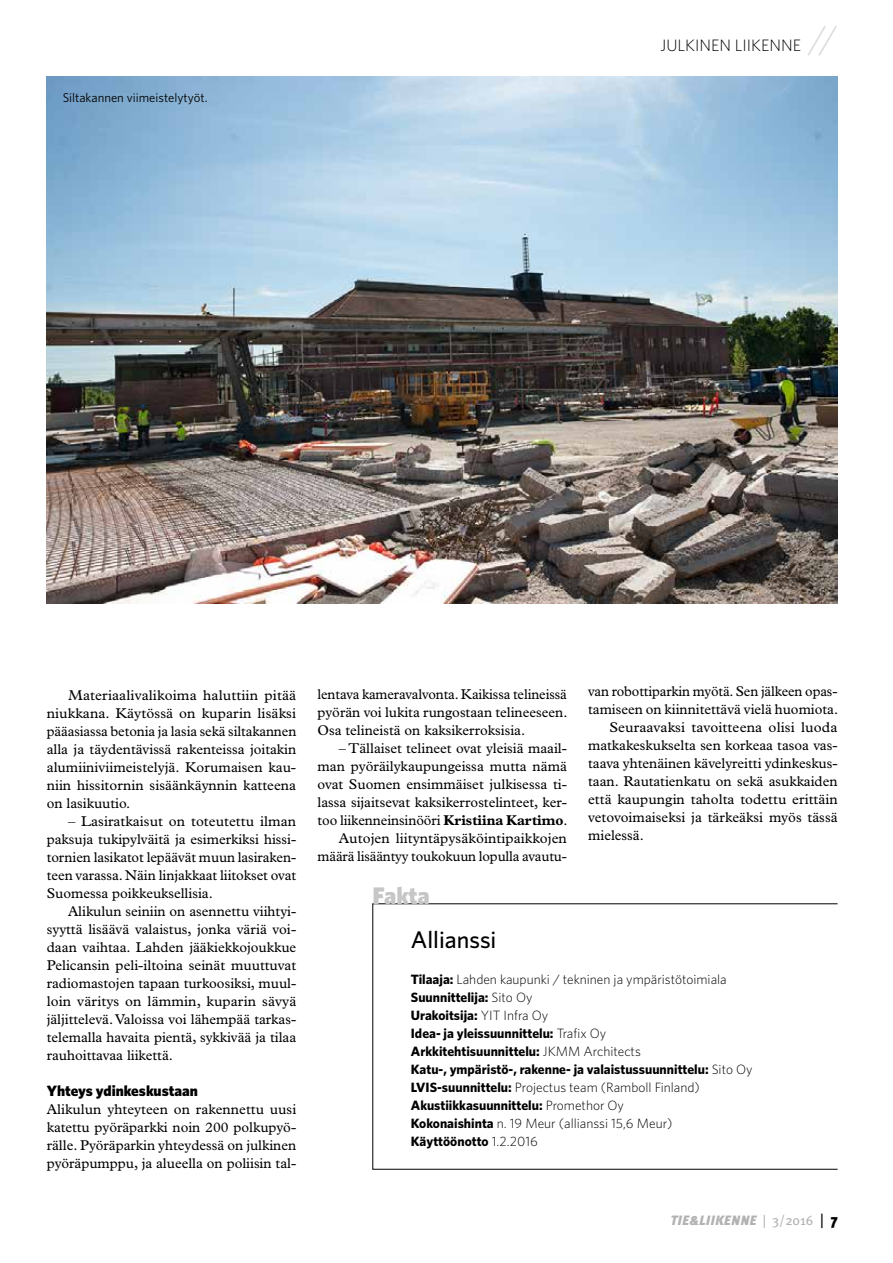
<style>
.page{position:relative;width:893px;height:1263px;background:#fff}
.page>*{position:absolute;margin:0;border:0;box-sizing:border-box;transform-origin:0 0}
.t1{font:500 24px "Whitney";color:#000}
.t2{font:900 24px "Whitney";letter-spacing:-.005em;color:#c6c6c6}
.t3{font:300 16.5px "Whitney";color:#000}
.t4{font:900 15px "Whitney";color:#000}
.t5{font:14.25px/18px "Plantin";color:#000;text-align:justify}
.t6{font:700 13.5px/18px "Whitney";color:#000}
.t7{font:italic 900 13.5px "Meta Plus";color:#b3b2b2}
.t8{font:12.75px "Whitney";color:#000}
.s1{font-size:36px;color:#dadada}
.s2{font-weight:700}
.s3{font-weight:300}
.s4{font-family:"Meta";font-weight:400;font-style:normal}
.s5{font-family:"Meta";font-weight:400;font-style:normal;font-size:15px;color:#000}
.s6{font-family:"Meta";font-style:normal;font-size:15px;color:#000}
</style>
<div class="page">
<img style="left:47px;top:77px;width:791px;height:526px">
<p class="t8" style="left:63px;top:90px;width:146px">Siltakannen viimeistelytyöt.</p>
<p class="t3" style="left:660px;top:36px;width:179px">JULKINEN LIIKENNE <span class="s1">//</span></p>
<p class="t5" style="left:47px;top:686px;width:251px;text-indent:21px">Materiaalivalikoima haluttiin pitää niukkana. Käytössä on kuparin lisäksi pääasiassa betonia ja lasia sekä siltakannen alla ja täydentävissä rakenteissa joitakin alumiiniviimeistelyjä. Korumaisen kau&shy;niin hissitornin sisäänkäynnin katteena on lasikuutio.</p>
<p class="t5" style="left:47px;top:812px;width:251px;text-indent:21px">– Lasiratkaisut on toteutettu ilman paksuja tukipylväitä ja esimerkiksi hissi&shy;tornien lasikatot lepäävät muun lasiraken&shy;teen varassa. Näin linjakkaat liitokset ovat Suomessa poikkeuksellisia.</p>
<p class="t5" style="left:47px;top:902px;width:251px;text-indent:21px">Alikulun seiniin on asennettu viihtyi&shy;syyttä lisäävä valaistus, jonka väriä voi&shy;daan vaihtaa. Lahden jääkiekkojoukkue Pelicansin peli-iltoina seinät muuttuvat radiomastojen tapaan turkoosiksi, muul&shy;loin väritys on lämmin, kuparin sävyä jäljittelevä. Valoissa voi lähempää tarkas&shy;telemalla havaita pientä, sykkivää ja tilaa rauhoittavaa liikettä.</p>
<p class="t4" style="left:47px;top:1081px;width:153px">Yhteys ydinkeskustaan</p>
<p class="t5" style="left:47px;top:1100px;width:251px">Alikulun yhteyteen on rakennettu uusi katettu pyöräparkki noin 200 polkupyö&shy;rälle. Pyöräparkin yhteydessä on julkinen pyöräpumppu, ja alueella on poliisin tal-</p>
<p class="t5" style="left:317px;top:685px;width:252px">lentava kameravalvonta. Kaikissa telineissä pyörän voi lukita rungostaan telineeseen.<br>Osa telineistä on kaksikerroksisia.</p>
<p class="t5" style="left:317px;top:739px;width:252px;text-align:right">– Tällaiset telineet ovat yleisiä maail&shy;man pyöräilykaupungeissa mutta nämä ovat Suomen ensimmäiset julkisessa ti&shy;lassa sijaitsevat kaksikerrostelinteet, ker&shy;too liikenneinsinööri <span class="s2">Kristiina Kartimo</span>.<br>Autojen liityntäpysäköintipaikkojen määrä lisääntyy toukokuun lopulla avautu-</p>
<h1 class="t2" style="left:373px;top:881px;width:59px">Fakta</h1>
<p class="t5" style="left:588px;top:683px;width:251px">van robottiparkin myötä. Sen jälkeen opas-</p>
<p class="t5" style="left:588px;top:701px;width:252px">tamiseen on kiinnitettävä vielä huomiota.</p>
<p class="t5" style="left:609px;top:719px;width:230px">Seuraavaksi tavoitteena olisi luoda</p>
<p class="t5" style="left:588px;top:737px;width:251px">matkakeskukselta sen korkeaa tasoa vas-</p>
<p class="t5" style="left:588px;top:755px;width:251px">taava yhtenäinen kävelyreitti ydinkeskus-</p>
<p class="t5" style="left:588px;top:773px;width:251px">taan. Rautatienkatu on sekä asukkaiden</p>
<p class="t5" style="left:588px;top:791px;width:251px">että kaupungin taholta todettu erittäin</p>
<p class="t5" style="left:588px;top:809px;width:251px">vetovoimaiseksi ja tärkeäksi myös tässä</p>
<p class="t5" style="left:588px;top:827px;width:57px">mielessä.</p>
<h1 class="t1" style="left:411px;top:925px;width:87px">Allianssi</h1>
<p class="t6" style="left:411px;top:969px;width:343px">Tilaaja: <span class="s3">Lahden kaupunki / tekninen ja ympäristötoimiala </span>Suunnittelija: <span class="s3">Sito Oy<br></span>Urakoitsija: <span class="s3">YIT Infra Oy<br></span>Idea- ja yleissuunnittelu: <span class="s3">Trafix Oy<br></span>Arkkitehtisuunnittelu: <span class="s3">JKMM Architects<br></span>Katu-, ympäristö-, rakenne- ja valaistussuunnittelu: <span class="s3">Sito Oy </span>LVIS-suunnittelu: <span class="s3">Projectus team (Ramboll Finland)<br></span>Akustiikkasuunnittelu: <span class="s3">Promethor Oy<br></span>Kokonaishinta <span class="s3">n. 19 Meur (allianssi 15,6 Meur)<br></span>Käyttöönotto <span class="s3">1.2.2016</span></p>
<p class="t7" style="left:670px;top:1212px;width:169px">TIE&amp;LIIKENNE <span class="s4">| 3/2016</span> <span class="s5">|</span> <span class="s6">7</span></p>
</div>
